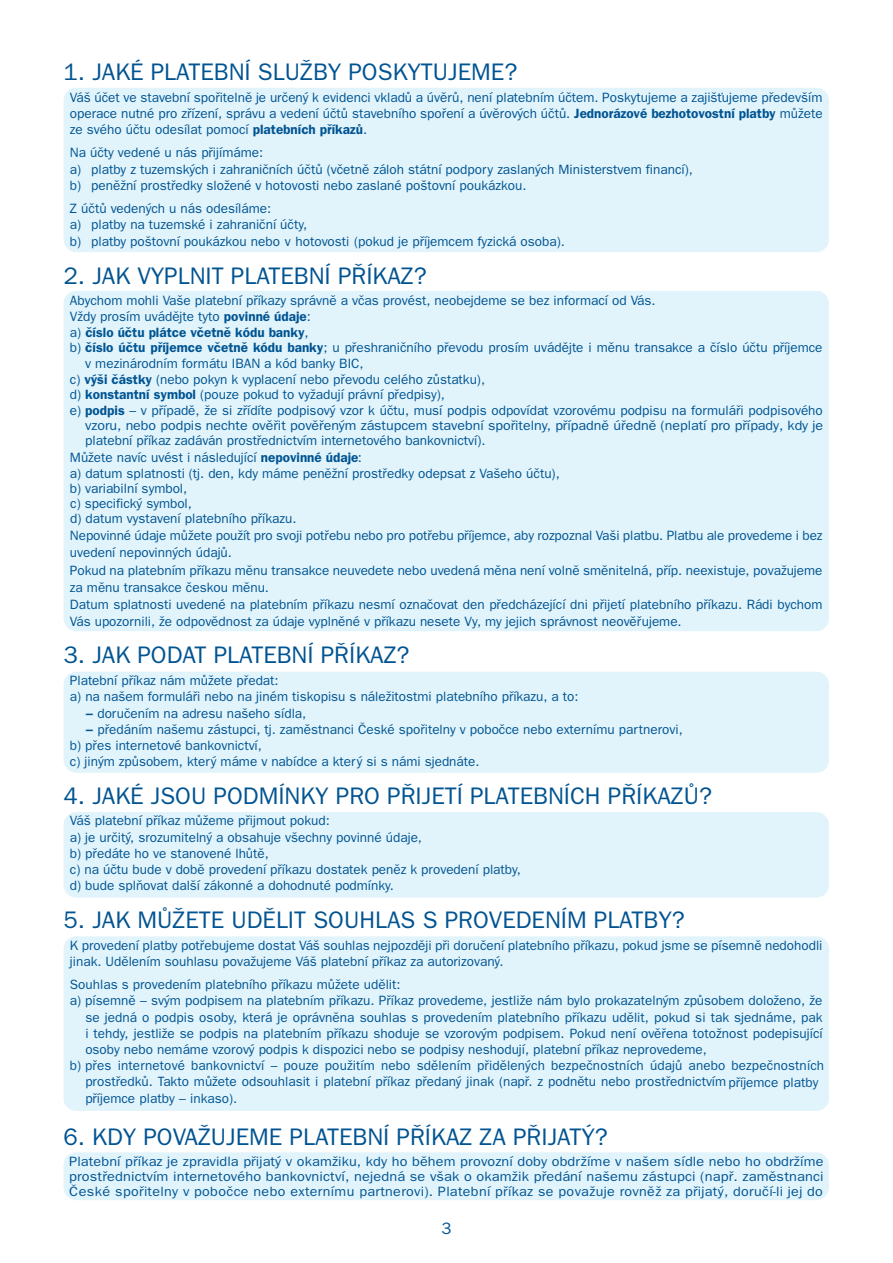
<style>
.page{position:relative;width:893px;height:1263px;background:#fff}
.page>*{position:absolute;margin:0;border:0;box-sizing:border-box;transform-origin:0 0}
.t1{font:24px "Franklin Gothic CE";color:#005492}
.t2{font:16.5px "Franklin Gothic CE";color:#005492}
.t3{font:13.5px/16.2px "Franklin Gothic CE";color:#005492}
.t4{font:13.5px/14.9px "Franklin Gothic CE";color:#005492;text-align:justify;scale:1.07 1}
.t5{font:13.5px "Franklin Gothic CE";color:#005492;scale:1.05 1}
.t6{font:600 13.5px "Franklin Gothic CE";color:#005492}
.s1{font-weight:600}
.s2{font-weight:400}
.s3{font-family:"Myriad Pro";font-weight:900}
</style>
<div class="page">
<div style="left:64px;top:88px;width:765px;height:164px;background:#e1f4fc;border-radius:13px"></div>
<div style="left:64px;top:291px;width:765px;height:340px;background:#e1f4fc;border-radius:13px"></div>
<div style="left:64px;top:672px;width:765px;height:101px;background:#e1f4fc;border-radius:13px"></div>
<div style="left:64px;top:812px;width:765px;height:86px;background:#e1f4fc;border-radius:13px"></div>
<div style="left:64px;top:936px;width:765px;height:175px;background:#e1f4fc;border-radius:12px"></div>
<div style="left:64px;top:1152px;width:765px;height:36px;background:#e1f4fc;border-radius:13px"></div>
<div style="left:64px;top:1165px;width:765px;height:35px;background:#e1f4fc;border-radius:13px"></div>
<h1 class="t1" style="left:64px;top:64px;width:455px">1. JAKÉ PLATEBNÍ SLUŽBY POSKYTUJEME?</h1>
<p class="t3" style="left:70px;top:90px;width:754px;text-align:justify">Váš účet ve stavební spořitelně je určený k evidenci vkladů a úvěrů, není platebním účtem. Poskytujeme a zajišťujeme především operace nutné pro zřízení, správu a vedení účtů stavebního spoření a úvěrových účtů. <span class="s1">Jednorázové bezhotovostní platby</span> můžete ze svého účtu odesílat pomocí <span class="s1">platebních příkazů</span>.</p>
<p class="t3" style="left:70px;top:146px;width:624px">Na účty vedené u nás přijímáme:<br>a) platby z tuzemských i zahraničních účtů (včetně záloh státní podpory zaslaných Ministerstvem financí), b) peněžní prostředky složené v hotovosti nebo zaslané poštovní poukázkou.</p>
<p class="t3" style="left:70px;top:202px;width:496px">Z účtů vedených u nás odesíláme:<br>a) platby na tuzemské i zahraniční účty,<br>b) platby poštovní poukázkou nebo v hotovosti (pokud je příjemcem fyzická osoba).</p>
<h1 class="t1" style="left:64px;top:267px;width:365px">2. JAK VYPLNIT PLATEBNÍ PŘÍKAZ?</h1>
<p class="t3" style="left:70px;top:294px;width:587px">Abychom mohli Vaše platební příkazy správně a včas provést, neobejdeme se bez informací od Vás.</p>
<p class="t3" style="left:70px;top:310px;width:242px">Vždy prosím uvádějte tyto <span class="s1">povinné údaje</span>:</p>
<p class="t6" style="left:70px;top:327px;width:240px"><span class="s2">a)</span> číslo účtu plátce včetně kódu banky<span class="s2">,</span></p>
<p class="t3" style="left:70px;top:341px;width:754px">b) <span class="s1">číslo účtu příjemce včetně kódu banky</span>; u přeshraničního převodu prosím uvádějte i měnu transakce a číslo účtu příjemce</p>
<p class="t3" style="left:85px;top:357px;width:280px">v mezinárodním formátu IBAN a kód banky BIC,</p>
<p class="t3" style="left:70px;top:372px;width:417px">c) <span class="s1">výši částky</span> (nebo pokyn k vyplacení nebo převodu celého zůstatku),</p>
<p class="t3" style="left:70px;top:388px;width:376px">d) <span class="s1">konstantní symbol</span> (pouze pokud to vyžadují právní předpisy),</p>
<p class="t3" style="left:70px;top:404px;width:754px">e) <span class="s1">podpis</span> – v případě, že si zřídíte podpisový vzor k účtu, musí podpis odpovídat vzorovému podpisu na formuláři podpisového</p>
<p class="t5" style="left:85px;top:421px;width:704px">vzoru, nebo podpis nechte ověřit pověřeným zástupcem stavební spořitelny, případně úředně (neplatí pro případy, kdy je</p>
<p class="t3" style="left:85px;top:434px;width:402px">platební příkaz zadáván prostřednictvím internetového bankovnictví).</p>
<p class="t3" style="left:70px;top:450px;width:294px">Můžete navíc uvést i následující <span class="s1">nepovinné údaje</span>:</p>
<p class="t3" style="left:70px;top:466px;width:491px">a) datum splatnosti (tj. den, kdy máme peněžní prostředky odepsat z Vašeho účtu),</p>
<p class="t3" style="left:70px;top:482px;width:119px">b) variabilní symbol,</p>
<p class="t3" style="left:70px;top:497px;width:123px">c) specifický symbol,</p>
<p class="t3" style="left:70px;top:529px;width:754px">Nepovinné údaje můžete použít pro svoji potřebu nebo pro potřebu příjemce, aby rozpoznal Vaši platbu. Platbu ale provedeme i bez uvedení nepovinných údajů.</p>
<p class="t3" style="left:70px;top:564px;width:754px">Pokud na platebním příkazu měnu transakce neuvedete nebo uvedená měna není volně směnitelná, příp. neexistuje, považujeme za měnu transakce českou měnu.</p>
<p class="t3" style="left:70px;top:598px;width:754px">Datum splatnosti uvedené na platebním příkazu nesmí označovat den předcházející dni přijetí platebního příkazu. Rádi bychom<br>Vás upozornili, že odpovědnost za údaje vyplněné v příkazu nesete Vy, my jejich správnost neověřujeme.</p>
<h1 class="t1" style="left:64px;top:647px;width:347px">3. JAK PODAT PLATEBNÍ PŘÍKAZ?</h1>
<p class="t3" style="left:70px;top:673px;width:210px">Platební příkaz nám můžete předat:</p>
<p class="t3" style="left:70px;top:690px;width:510px">a) na našem formuláři nebo na jiném tiskopisu s náležitostmi platebního příkazu, a to:</p>
<p class="t3" style="left:85px;top:707px;width:222px"><span class="s3">−</span> doručením na adresu našeho sídla,</p>
<p class="t3" style="left:85px;top:723px;width:599px"><span class="s3">−</span> předáním našemu zástupci, tj. zaměstnanci České spořitelny v pobočce nebo externímu partnerovi,</p>
<p class="t3" style="left:70px;top:738px;width:193px">b) přes internetové bankovnictví,</p>
<p class="t3" style="left:70px;top:754px;width:411px">c) jiným způsobem, který máme v nabídce a který si s námi sjednáte.</p>
<h1 class="t1" style="left:64px;top:787px;width:650px">4. JAKÉ JSOU PODMÍNKY PRO PŘIJETÍ PLATEBNÍCH PŘÍKAZŮ?</h1>
<p class="t3" style="left:70px;top:814px;width:452px">Váš platební příkaz můžeme přijmout pokud:<br>a) je určitý, srozumitelný a obsahuje všechny povinné údaje,<br>b) předáte ho ve stanovené lhůtě,<br>c) na účtu bude v době provedení příkazu dostatek peněz k provedení platby, d) bude splňovat další zákonné a dohodnuté podmínky.</p>
<h1 class="t1" style="left:64px;top:911px;width:623px">5. JAK MŮŽETE UDĚLIT SOUHLAS S PROVEDENÍM PLATBY?</h1>
<p class="t3" style="left:70px;top:938px;width:754px">K provedení platby potřebujeme dostat Váš souhlas nejpozději při doručení platebního příkazu, pokud jsme se písemně nedohodli jinak. Udělením souhlasu považujeme Váš platební příkaz za autorizovaný.</p>
<p class="t3" style="left:70px;top:978px;width:332px">Souhlas s provedením platebního příkazu můžete udělit:</p>
<p class="t3" style="left:70px;top:994px;width:754px">a) písemně – svým podpisem na platebním příkazu. Příkaz provedeme, jestliže nám bylo prokazatelným způsobem doloženo, že</p>
<p class="t3" style="left:85px;top:1010px;width:739px">se jedná o podpis osoby, která je oprávněna souhlas s provedením platebního příkazu udělit, pokud si tak sjednáme, pak</p>
<p class="t3" style="left:85px;top:1026px;width:739px">i tehdy, jestliže se podpis na platebním příkazu shoduje se vzorovým podpisem. Pokud není ověřena totožnost podepisující</p>
<p class="t3" style="left:85px;top:1042px;width:623px">osoby nebo nemáme vzorový podpis k dispozici nebo se podpisy neshodují, platební příkaz neprovedeme,</p>
<p class="t3" style="left:70px;top:1059px;width:756px">b) přes internetové bankovnictví – pouze použitím nebo sdělením přidělených bezpečnostních údajů anebo bezpečnostních</p>
<p class="t3" style="left:85px;top:1075px;width:734px">prostředků. Takto můžete odsouhlasit i platební příkaz předaný jinak (např. z podnětu nebo prostřednictvím příjemce platby</p>
<p class="t3" style="left:85px;top:1091px;width:153px">příjemce platby – inkaso).</p>
<h1 class="t1" style="left:63px;top:1129px;width:546px">6. KDY POVAŽUJEME PLATEBNÍ PŘÍKAZ ZA PŘIJATÝ?</h1>
<p class="t3" style="left:70px;top:512px;width:228px">d) datum vystavení platebního příkazu.</p>
<p class="t4" style="left:69px;top:1155px;width:706px">Platební příkaz je zpravidla přijatý v okamžiku, kdy ho během provozní doby obdržíme v našem sídle nebo ho obdržíme prostřednictvím internetového bankovnictví, nejedná se však o okamžik předání našemu zástupci (např. zaměstnanci České spořitelny v pobočce nebo externímu partnerovi). Platební příkaz se považuje rovněž za přijatý, doručí-li jej do</p>
<p class="t2" style="left:441px;top:1222px;width:11px">3</p>
</div>
